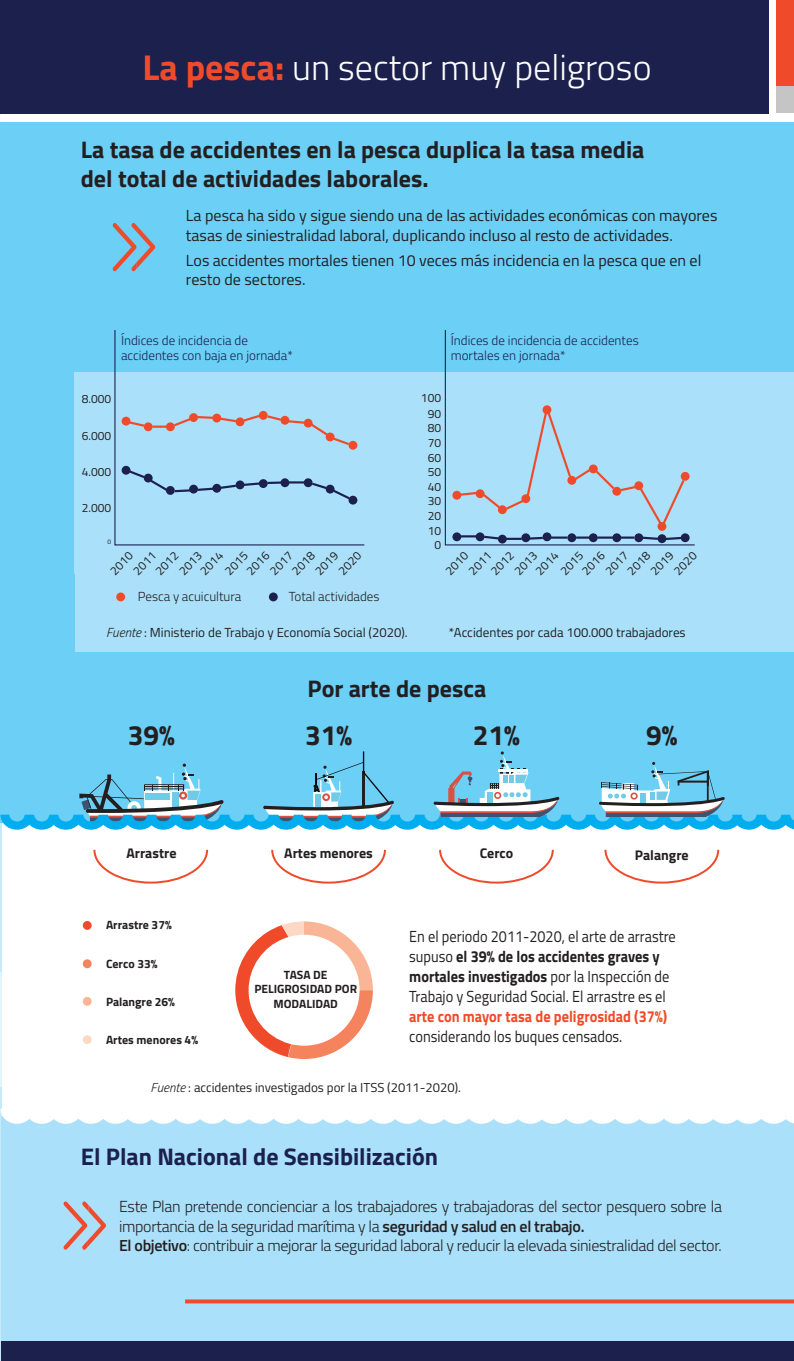
<style>
.page{position:relative;width:794px;height:1361px;background:#fff}
.page>*{position:absolute;margin:0;border:0;box-sizing:border-box;transform-origin:0 0}
.t1{font:300 36px "Titillium";color:#fff}
.t2{font:700 28px "Titillium";color:#231f20}
.t3{font:700 24px/28.8px "Titillium";color:#231f20}
.t4{font:700 24px "Titillium";color:#1b204c}
.t5{font:300 16px/19.2px "Titillium";letter-spacing:-.02em;color:#231f20}
.t6{font:16px/19.2px "Titillium";color:#231f20}
.t7{font:16px/20px "Titillium";color:#231f20;scale:.9 1}
.t8{font:700 16px "Titillium";color:#ef4b2a;scale:.9 1}
.t9{font:700 14px "Titillium";color:#231f20}
.t10{font:13px "Titillium";color:#231f20}
.t11{font:300 13px/15.8px "Titillium";color:#1b204c}
.t12{font:300 13px "Titillium";color:#231f20}
.t13{font:12px/14.6px "Titillium";color:#231f20;text-align:center}
.t14{font:700 12px/14.4px "Titillium";color:#231f20;text-align:center}
.t15{font:6.6px "Titillium";color:#231f20}
.s1{font-weight:700;color:#ef4b2a}
.s2{font-weight:300;font-style:italic}
.s3{font-weight:700}
.s4{font-weight:600}
</style>
<div class="page">
<hr style="left:0;top:968px;width:1px;height:120px;background:#e1f4fc">
<hr style="left:0;top:1088px;width:1px;height:273px;background:#c6eafa">
<hr style="left:0;top:406px;width:1px;height:565px;background:#c6eafa">
<div style="left:0;top:122px;width:794px;height:700px;background:#6bcff6"></div>
<div style="left:0;top:0;width:768px;height:113px;background:#1b204c"></div>
<div style="left:1px;top:1116px;width:793px;height:245px;background:#aae0f9"></div>
<div style="left:777px;top:0;width:17px;height:86px;background:#ef4b2a"></div>
<div style="left:777px;top:86px;width:17px;height:27px;background:#c5c5c5"></div>
<svg style="left:0;top:1109px;width:794px;height:15px"></svg>
<svg style="left:0;top:751px;width:794px;height:78px"></svg>
<svg style="left:93px;top:849px;width:116px;height:35px"></svg>
<svg style="left:271px;top:849px;width:115px;height:35px"></svg>
<svg style="left:439px;top:849px;width:115px;height:35px"></svg>
<svg style="left:604px;top:849px;width:116px;height:35px"></svg>
<svg style="left:112px;top:223px;width:43px;height:48px"></svg>
<svg style="left:235px;top:921px;width:138px;height:138px"></svg>
<svg style="left:185px;top:1299px;width:609px;height:4px;background:#e65b41"></svg>
<div style="left:75px;top:372px;width:719px;height:202px;background:#aae0f9"></div>
<svg style="left:114px;top:330px;width:251px;height:216px"></svg>
<svg style="left:444px;top:330px;width:251px;height:216px"></svg>
<svg style="left:458px;top:410px;width:228px;height:117px"></svg>
<svg style="left:640px;top:535px;width:44px;height:6px"></svg>
<svg style="left:621px;top:536px;width:13px;height:3px"></svg>
<hr style="left:597px;top:536px;width:16px;height:3px;background:#1b204c">
<hr style="left:576px;top:536px;width:14px;height:3px;background:#1b204c">
<hr style="left:550px;top:536px;width:17px;height:3px;background:#1b204c">
<svg style="left:461px;top:534px;width:84px;height:7px"></svg>
<div style="left:1px;top:1341px;width:793px;height:20px;background:#1b204c"></div>
<div style="left:75px;top:572px;width:719px;height:80px;background:#aae0f9"></div>
<div style="left:116px;top:592px;width:9px;height:9px;background:#ef4b2a;border-radius:50%"></div>
<div style="left:269px;top:592px;width:9px;height:9px;background:#1b204c;border-radius:50%"></div>
<div style="left:83px;top:1035px;width:9px;height:9px;background:#fdd8c5;border-radius:50%"></div>
<div style="left:83px;top:997px;width:9px;height:9px;background:#f9b596;border-radius:50%"></div>
<div style="left:83px;top:959px;width:9px;height:9px;background:#f5835d;border-radius:50%"></div>
<div style="left:83px;top:921px;width:9px;height:9px;background:#ef4b2a;border-radius:50%"></div>
<svg style="left:63px;top:1201px;width:43px;height:48px"></svg>
<h1 class="t1" style="left:142px;top:41px;width:511px"><span class="s1">La pesca:</span> un sector muy peligroso</h1>
<h3 class="t3" style="left:81px;top:134px;width:565px">La tasa de accidentes en la pesca duplica la tasa media del total de actividades laborales.</h3>
<p class="t6" style="left:186px;top:205px;width:533px">La pesca ha sido y sigue siendo una de las actividades económicas con mayores tasas de siniestralidad laboral, duplicando incluso al resto de actividades.</p>
<p class="t6" style="left:186px;top:249px;width:517px">Los accidentes mortales tienen 10 veces más incidencia en la pesca que en el resto de sectores.</p>
<p class="t11" style="left:121px;top:331px;width:173px">Índices de incidencia de accidentes con baja en jornada*</p>
<p class="t11" style="left:451px;top:331px;width:189px">Índices de incidencia de accidentes mortales en jornada*</p>
<p class="t13" style="left:82px;top:391px;width:31px">8.000</p>
<p class="t13" style="left:421px;top:389px;width:22px;line-height:16px">100<br>90</p>
<p class="t13" style="left:428px;top:420px;width:15px">80<br>70<br>60<br>50<br>40<br>30<br>20<br>10<br>0</p>
<p class="t13" style="left:82px;top:428px;width:31px">6.000</p>
<p class="t13" style="left:82px;top:464px;width:31px">4.000</p>
<p class="t13" style="left:82px;top:500px;width:31px">2.000</p>
<p class="t15" style="left:108px;top:537px;width:5px">0</p>
<p class="t13" style="left:243px;top:567px;width:28px;rotate:-45deg">2016</p>
<p class="t13" style="left:266px;top:567px;width:28px;rotate:-45deg">2017</p>
<p class="t13" style="left:288px;top:567px;width:28px;rotate:-45deg">2018</p>
<p class="t13" style="left:311px;top:567px;width:28px;rotate:-45deg">2019</p>
<p class="t13" style="left:335px;top:567px;width:28px;rotate:-45deg">2020</p>
<p class="t13" style="left:442px;top:567px;width:28px;rotate:-45deg">2010</p>
<p class="t13" style="left:465px;top:567px;width:28px;rotate:-45deg">2011</p>
<p class="t13" style="left:487px;top:567px;width:28px;rotate:-45deg">2012</p>
<p class="t13" style="left:511px;top:567px;width:28px;rotate:-45deg">2013</p>
<p class="t13" style="left:578px;top:567px;width:28px;rotate:-45deg">2016</p>
<p class="t13" style="left:602px;top:567px;width:28px;rotate:-45deg">2017</p>
<p class="t13" style="left:624px;top:567px;width:28px;rotate:-45deg">2018</p>
<p class="t13" style="left:647px;top:567px;width:28px;rotate:-45deg">2019</p>
<p class="t13" style="left:670px;top:567px;width:28px;rotate:-45deg">2020</p>
<p class="t13" style="left:106px;top:567px;width:28px;rotate:-45deg">2010</p>
<p class="t13" style="left:130px;top:567px;width:28px;rotate:-45deg">2011</p>
<p class="t13" style="left:152px;top:567px;width:28px;rotate:-45deg">2012</p>
<p class="t13" style="left:175px;top:567px;width:28px;rotate:-45deg">2013</p>
<p class="t13" style="left:208px;top:553px;width:28px;line-height:17.6px;text-align:left;text-indent:-18px;rotate:-45deg">2014<br>2015</p>
<p class="t13" style="left:543px;top:553px;width:28px;line-height:17.6px;text-align:left;text-indent:-18px;rotate:-45deg">2014<br>2015</p>
<p class="t12" style="left:138px;top:587px;width:105px">Pesca y acuicultura</p>
<p class="t12" style="left:289px;top:587px;width:92px">Total actividades</p>
<p class="t10" style="left:106px;top:623px;width:303px"><span class="s2">Fuente</span> : Ministerio de Trabajo y Economía Social (2020).</p>
<p class="t10" style="left:449px;top:623px;width:238px">*Accidentes por cada 100.000 trabajadores</p>
<h3 class="t3" style="left:307px;top:673px;width:180px">Por arte de pesca</h3>
<h2 class="t2" style="left:128px;top:714px;width:49px">39%</h2>
<h2 class="t2" style="left:305px;top:714px;width:49px">31%</h2>
<h2 class="t2" style="left:473px;top:714px;width:49px">21%</h2>
<h2 class="t2" style="left:646px;top:714px;width:33px">9%</h2>
<p class="t9" style="left:126px;top:842px;width:52px">Arrastre</p>
<p class="t9" style="left:284px;top:842px;width:90px">Artes menores</p>
<p class="t9" style="left:480px;top:842px;width:35px">Cerco</p>
<p class="t9" style="left:635px;top:844px;width:55px">Palangre</p>
<p class="t14" style="left:106px;top:917px;width:67px">Arrastre 37%</p>
<p class="t7" style="left:409px;top:925px;width:298px">En el periodo 2011-2020, el arte de arrastre supuso <span class="s3">el 39% de los accidentes graves y mortales investigados</span> por la Inspección de Trabajo y Seguridad Social. El arrastre es el</p>
<p class="t8" style="left:409px;top:1004px;width:288px">arte con mayor tasa de peligrosidad (37%)</p>
<p class="t7" style="left:409px;top:1025px;width:238px">considerando los buques censados.</p>
<p class="t10" style="left:150px;top:1078px;width:312px"><span class="s2">Fuente</span> : accidentes investigados por la ITSS (2011-2020).</p>
<p class="t14" style="left:106px;top:955px;width:53px">Cerco 33%</p>
<p class="t14" style="left:254px;top:967px;width:104px">TASA DE<br>PELIGROSIDAD POR<br>MODALIDAD</p>
<p class="t14" style="left:106px;top:994px;width:70px">Palangre 26%</p>
<p class="t14" style="left:106px;top:1032px;width:94px">Artes menores 4%</p>
<h3 class="t4" style="left:81px;top:1138px;width:359px">El Plan Nacional de Sensibilización</h3>
<p class="t5" style="left:119px;top:1196px;width:604px">Este Plan pretende concienciar a los trabajadores y trabajadoras del sector pesquero sobre la importancia de la seguridad marítima y la <span class="s4">seguridad y salud en el trabajo.<br>El objetivo</span>: contribuir a mejorar la seguridad laboral y reducir la elevada siniestralidad del sector.</p>
</div>
